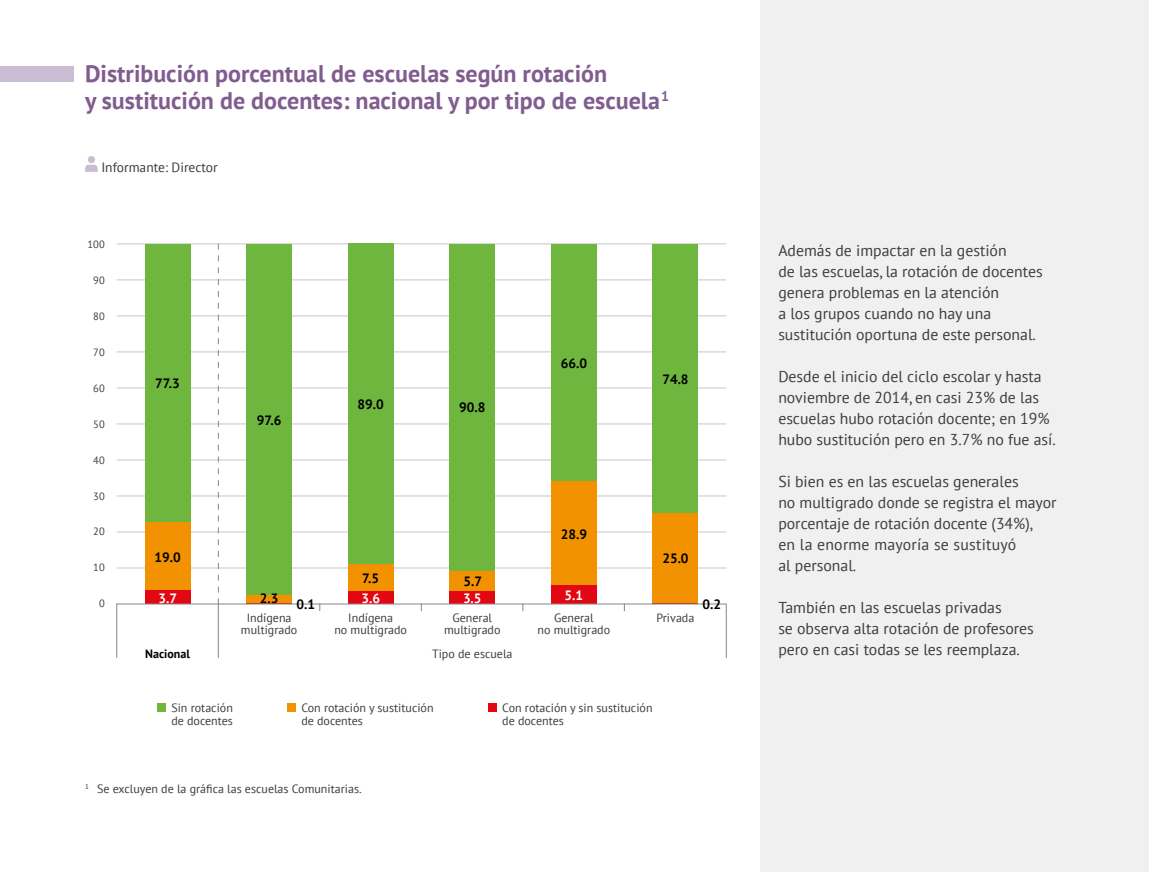
<style>
.page{position:relative;width:1149px;height:872px;background:#fff}
.page>*{position:absolute;margin:0;border:0;box-sizing:border-box;transform-origin:0 0}
.t1{font:700 24px/27px "PT Sans";color:#805c8f}
.t2{font:15.75px/21px "PT Sans";color:#3c3c3b}
.t3{font:700 13.5px "PT Sans";color:#000}
.t4{font:13.5px "PT Sans";color:#3c3c3b}
.t5{font:700 13.5px "PT Sans";color:#fff}
.t6{font:12px/12px "PT Sans";color:#3c3c3b;text-align:center}
.t7{font:700 12px "PT Sans";color:#000}
.t8{font:10.5px "PT Sans";color:#3c3c3b}
</style>
<div class="page">
<div style="left:0;top:66px;width:73px;height:16px;background:#cabcd2"></div>
<hr style="left:117px;top:496px;width:609px;height:1px;background:#c6c6c6">
<hr style="left:117px;top:388px;width:609px;height:1px;background:#c6c6c6">
<hr style="left:117px;top:280px;width:609px;height:1px;background:#c6c6c6">
<hr style="left:117px;top:568px;width:609px;height:1px;background:#c6c6c6">
<hr style="left:117px;top:460px;width:609px;height:1px;background:#c6c6c6">
<hr style="left:117px;top:352px;width:609px;height:1px;background:#c6c6c6">
<hr style="left:117px;top:244px;width:609px;height:1px;background:#c6c6c6">
<hr style="left:117px;top:532px;width:609px;height:1px;background:#c6c6c6">
<hr style="left:117px;top:424px;width:609px;height:1px;background:#c6c6c6">
<hr style="left:117px;top:316px;width:609px;height:1px;background:#c6c6c6">
<div style="left:145px;top:244px;width:45px;height:278px;background:#6fb63f"></div>
<div style="left:145px;top:522px;width:45px;height:68px;background:#f39200"></div>
<div style="left:145px;top:590px;width:45px;height:14px;background:#e30613"></div>
<div style="left:246px;top:244px;width:45px;height:351px;background:#6fb63f"></div>
<div style="left:246px;top:595px;width:45px;height:8px;background:#f39200"></div>
<div style="left:348px;top:243px;width:45px;height:321px;background:#6fb63f"></div>
<div style="left:348px;top:564px;width:45px;height:27px;background:#f39200"></div>
<div style="left:348px;top:591px;width:45px;height:13px;background:#e30613"></div>
<div style="left:449px;top:244px;width:45px;height:327px;background:#6fb63f"></div>
<div style="left:449px;top:571px;width:45px;height:20px;background:#f39200"></div>
<div style="left:449px;top:591px;width:45px;height:13px;background:#e30613"></div>
<div style="left:551px;top:244px;width:45px;height:237px;background:#6fb63f"></div>
<div style="left:551px;top:481px;width:45px;height:104px;background:#f39200"></div>
<div style="left:551px;top:585px;width:45px;height:19px;background:#e30613"></div>
<div style="left:652px;top:244px;width:45px;height:269px;background:#6fb63f"></div>
<div style="left:652px;top:513px;width:45px;height:90px;background:#f39200"></div>
<hr style="left:116px;top:603px;width:1px;height:55px;background:#878787">
<hr style="left:218px;top:603px;width:1px;height:55px;background:#878787">
<hr style="left:725px;top:603px;width:1px;height:55px;background:#878787">
<hr style="left:117px;top:603px;width:609px;height:1px;background:#878787">
<div style="left:760px;top:0;width:388px;height:872px;background:#f0f0f0"></div>
<div style="left:88px;top:156px;width:7px;height:7px;background:#cabcd2;border-radius:50%"></div>
<svg style="left:85px;top:165px;width:13px;height:7px"></svg>
<svg style="left:218px;top:244px;width:1px;height:359px"></svg>
<div style="left:157px;top:703px;width:8px;height:8px;background:#6fb63f"></div>
<div style="left:287px;top:703px;width:8px;height:8px;background:#f39200"></div>
<div style="left:487px;top:703px;width:9px;height:8px;background:#e30613"></div>
<h1 class="t1" style="left:85px;top:59px;width:585px">Distribución porcentual de escuelas según rotación<br>y sustitución de docentes: nacional y por tipo de escuela<sup>1</sup></h1>
<p class="t4" style="left:101px;top:158px;width:118px">Informante: Director</p>
<p class="t8" style="left:87px;top:237px;width:19px">100</p>
<p class="t8" style="left:93px;top:273px;width:13px">90</p>
<p class="t8" style="left:93px;top:309px;width:13px">80</p>
<p class="t8" style="left:93px;top:345px;width:13px">70</p>
<p class="t8" style="left:93px;top:381px;width:13px">60</p>
<p class="t8" style="left:93px;top:417px;width:13px">50</p>
<p class="t8" style="left:93px;top:453px;width:13px">40</p>
<p class="t8" style="left:93px;top:489px;width:13px">30</p>
<p class="t8" style="left:93px;top:525px;width:13px">20</p>
<p class="t8" style="left:93px;top:561px;width:13px">10</p>
<p class="t8" style="left:99px;top:597px;width:7px">0</p>
<p class="t3" style="left:155px;top:374px;width:26px">77.3</p>
<p class="t3" style="left:257px;top:411px;width:26px">97.6</p>
<p class="t3" style="left:357px;top:395px;width:28px">89.0</p>
<p class="t3" style="left:459px;top:399px;width:28px">90.8</p>
<p class="t3" style="left:560px;top:354px;width:28px">66.0</p>
<p class="t3" style="left:560px;top:525px;width:28px">28.9</p>
<p class="t3" style="left:662px;top:370px;width:28px">74.8</p>
<p class="t3" style="left:154px;top:548px;width:28px">19.0</p>
<p class="t5" style="left:158px;top:589px;width:20px">3.7</p>
<p class="t5" style="left:361px;top:589px;width:20px">3.6</p>
<p class="t5" style="left:463px;top:589px;width:20px">3.5</p>
<p class="t5" style="left:564px;top:586px;width:20px">5.1</p>
<p class="t3" style="left:662px;top:549px;width:28px">25.0</p>
<p class="t3" style="left:362px;top:569px;width:19px">7.5</p>
<p class="t3" style="left:463px;top:572px;width:20px">5.7</p>
<p class="t3" style="left:260px;top:590px;width:20px">2.3</p>
<p class="t3" style="left:296px;top:595px;width:20px">0.1</p>
<p class="t3" style="left:702px;top:595px;width:20px">0.2</p>
<p class="t6" style="left:241px;top:611px;width:58px">Indígena multigrado</p>
<p class="t6" style="left:444px;top:611px;width:58px">General multigrado</p>
<p class="t6" style="left:656px;top:611px;width:39px">Privada</p>
<p class="t6" style="left:334px;top:611px;width:74px">Indígena<br>no multigrado</p>
<p class="t6" style="left:537px;top:611px;width:74px">General<br>no multigrado</p>
<p class="t7" style="left:145px;top:645px;width:46px">Nacional</p>
<p class="t6" style="left:432px;top:647px;width:82px">Tipo de escuela</p>
<p class="t6" style="left:171px;top:700px;width:63px;line-height:13.5px;text-align:left">Sin rotación de docentes</p>
<p class="t6" style="left:301px;top:700px;width:134px;line-height:13.5px;text-align:left">Con rotación y sustitución de docentes</p>
<p class="t6" style="left:502px;top:700px;width:152px;line-height:13.5px;text-align:left">Con rotación y sin sustitución de docentes</p>
<p class="t6" style="left:85px;top:782px;width:278px"><sup>1</sup> Se excluyen de la gráfica las escuelas Comunitarias.</p>
<p class="t2" style="left:778px;top:239px;width:266px">Además de impactar en la gestión<br>de las escuelas, la rotación de docentes genera problemas en la atención<br>a los grupos cuando no hay una sustitución oportuna de este personal.</p>
<p class="t2" style="left:778px;top:365px;width:279px">Desde el inicio del ciclo escolar y hasta noviembre de 2014, en casi 23% de las escuelas hubo rotación docente; en 19% hubo sustitución pero en 3.7% no fue así.</p>
<p class="t2" style="left:778px;top:470px;width:280px">Si bien es en las escuelas generales<br>no multigrado donde se registra el mayor porcentaje de rotación docente (34%),<br>en la enorme mayoría se sustituyó<br>al personal.</p>
<p class="t2" style="left:778px;top:596px;width:257px">También en las escuelas privadas<br>se observa alta rotación de profesores pero en casi todas se les reemplaza.</p>
</div>
